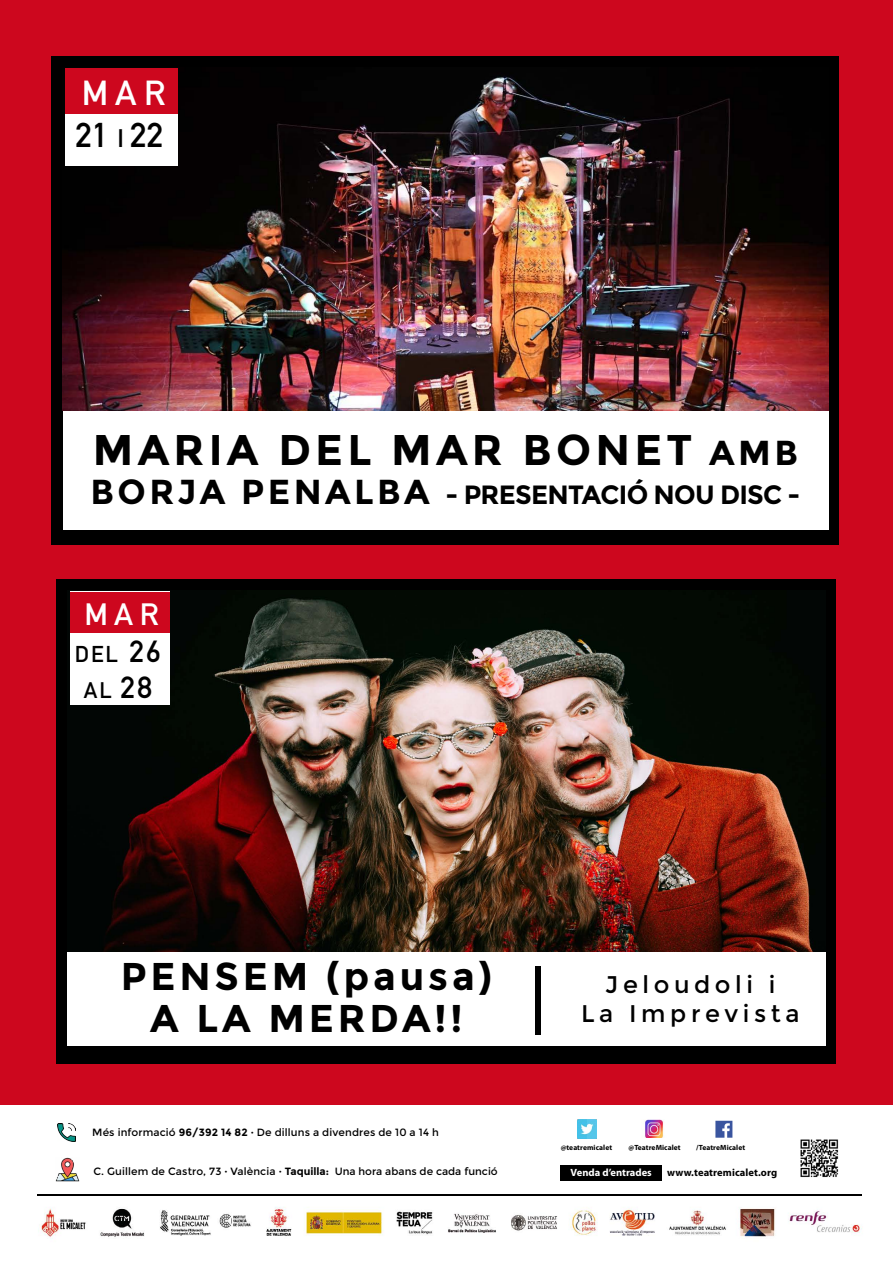
<style>
.page{position:relative;width:893px;height:1263px;background:#fff}
.page>*{position:absolute;margin:0;border:0;box-sizing:border-box;transform-origin:0 0}
.t1{font:700 42.9px "Montserrat";letter-spacing:.1em;color:#000}
.t2{font:700 38.7px/42.2px "Montserrat";letter-spacing:.1em;color:#000;text-align:center}
.t3{font:34.35px "DIN 1451 Mittelschrift Regular";color:#fff}
.t4{font:33.9px "DIN 1451 Mittelschrift Regular";color:#000}
.t5{font:30.45px "DIN 1451 Mittelschrift Regular";color:#fff}
.t6{font:700 26.4px "Montserrat";letter-spacing:-.03em;color:#000}
.t7{font:24.15px/29px "Montserrat";letter-spacing:.19em;color:#000;text-align:center}
.t8{font:22.65px "DIN 1451 Mittelschrift Regular";color:#000}
.t9{font:22.2px "DIN 1451 Mittelschrift Regular";color:#000}
.t10{font:10.5px "Montserrat";letter-spacing:.01em;color:#000}
.t11{font:700 10.5px "Myriad Pro";letter-spacing:.01em;color:#000}
.t12{font:700 10.5px "Myriad Pro";color:#fff}
.t13{font:700 7.5px "Myriad Pro";letter-spacing:.01em;color:#000}
.s1{font-size:25.05px}
.s2{font-size:34.65px}
.s3{font-size:30.15px}
.s4{font-weight:700}
</style>
<div class="page">
<div style="left:0;top:0;width:893px;height:1253px;background:#cd071e"></div>
<div style="left:0;top:1105px;width:893px;height:158px;background:#fff"></div>
<img style="left:41px;top:1207px;width:821px;height:30px">
<svg style="left:715px;top:1121px;width:17px;height:17px"></svg>
<div style="left:560px;top:1165px;width:102px;height:16px;background:#000"></div>
<img style="left:56px;top:1157px;width:23px;height:24px">
<img style="left:58px;top:1123px;width:18px;height:18px">
<hr style="left:38px;top:1195px;width:824px;height:1px;background:#000">
<img style="left:645px;top:1119px;width:19px;height:19px">
<img style="left:578px;top:1120px;width:19px;height:18px">
<img style="left:800px;top:1139px;width:39px;height:38px">
<div style="left:52px;top:56px;width:787px;height:488px;background:#000"></div>
<div style="left:63px;top:410px;width:765px;height:119px;background:#fff"></div>
<img style="left:63px;top:76px;width:765px;height:334px">
<div style="left:65px;top:68px;width:113px;height:98px;background:#fff"></div>
<div style="left:65px;top:68px;width:113px;height:46px;background:#cd071e"></div>
<div style="left:56px;top:579px;width:780px;height:485px;background:#000"></div>
<div style="left:67px;top:951px;width:759px;height:95px;background:#fff"></div>
<div style="left:535px;top:966px;width:6px;height:69px;background:#000"></div>
<img style="left:70px;top:591px;width:745px;height:360px">
<div style="left:70px;top:592px;width:100px;height:113px;background:#fff"></div>
<div style="left:70px;top:592px;width:100px;height:40px;background:#cd071e"></div>
<h3 class="t3" style="left:82px;top:73px;width:85px">MAR</h3>
<h3 class="t4" style="left:76px;top:116px;width:89px">21 <span class="s1">I</span> 22</h3>
<h1 class="t1" style="left:93px;top:424px;width:707px">MARIA DEL MAR BONET <span class="s2">AMB</span></h1>
<h3 class="t6" style="left:90px;top:479px;width:711px"><span class="s2">BORJA PENALBA</span> - PRESENTACIÓ NOU DISC -</h3>
<h3 class="t5" style="left:84px;top:596px;width:76px">MAR</h3>
<h3 class="t8" style="left:75px;top:641px;width:87px">DEL <span class="s3">26</span></h3>
<h3 class="t9" style="left:84px;top:678px;width:70px">AL <span class="s3">28</span></h3>
<h2 class="t2" style="left:121px;top:955px;width:373px">PENSEM (pausa)<br>A LA MERDA!!</h2>
<p class="t10" style="left:92px;top:1126px;width:348px">Més informació <span class="s4">96/392 14 82 ·</span> De dilluns a divendres de 10 a 14 h</p>
<p class="t10" style="left:93px;top:1165px;width:406px">C. Guillem de Castro, 73 <span class="s4">·</span> València <span class="s4">· Taquilla:</span> Una hora abans de cada funció</p>
<h3 class="t7" style="left:581px;top:970px;width:220px">Jeloudoli i<br>La Imprevista</h3>
<p class="t13" style="left:561px;top:1143px;width:53px">@teatremicalet</p>
<p class="t13" style="left:628px;top:1143px;width:54px">@TeatreMicalet</p>
<p class="t13" style="left:696px;top:1143px;width:50px">/TeatreMicalet</p>
<p class="t12" style="left:571px;top:1167px;width:83px">Venda d’entrades</p>
<p class="t11" style="left:667px;top:1167px;width:112px">www.teatremicalet.org</p>
</div>
